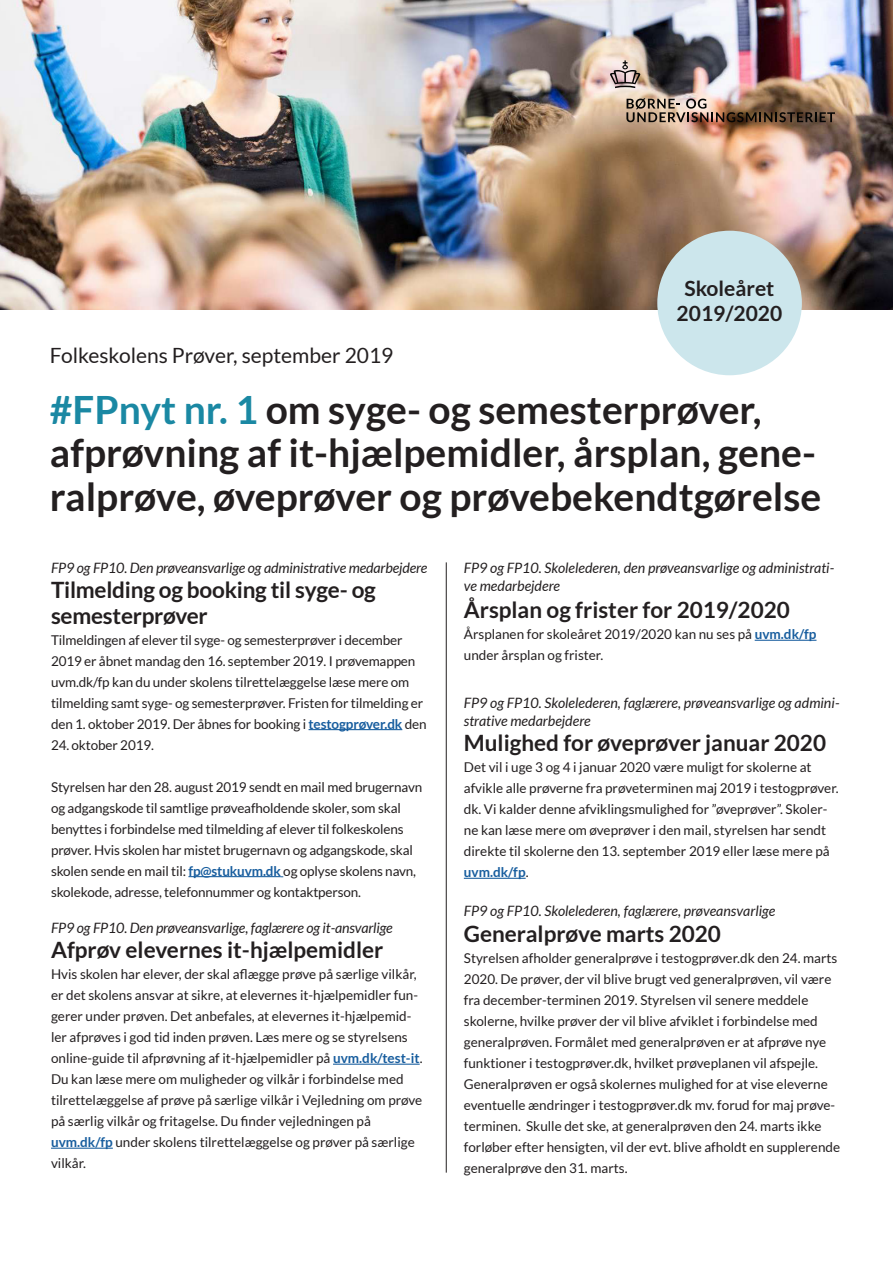
<style>
.page{position:relative;width:893px;height:1263px;background:#fff}
.page>*{position:absolute;margin:0;border:0;box-sizing:border-box;transform-origin:0 0}
.t1{font:700 39px/43.5px "Lato";color:#231f20}
.t2{font:700 22.5px "Lato";color:#231f20}
.t3{font:21px "Lato";color:#231f20}
.t4{font:700 21px "Lato";color:#231f20}
.t5{font:italic 14.25px/18px "Lato";color:#231f20}
.t6{font:13.5px/21px "Lato";color:#231f20}
.s1{color:#1a88a3}
.s2{font-weight:700;color:#175d9e}
</style>
<div class="page">
<img style="left:0;top:0;width:893px;height:309px">
<hr style="left:309px;top:729px;width:93px;height:1px;background:#175d9e">
<hr style="left:188px;top:876px;width:93px;height:1px;background:#175d9e">
<hr style="left:333px;top:1064px;width:87px;height:1px;background:#175d9e">
<hr style="left:51px;top:1148px;width:62px;height:1px;background:#175d9e">
<div style="left:657px;top:231px;width:145px;height:144px;background:#cce6ec;border-radius:50%"></div>
<hr style="left:446px;top:562px;width:1px;height:610px;background:#231f20">
<hr style="left:755px;top:640px;width:61px;height:1px;background:#175d9e">
<hr style="left:464px;top:878px;width:62px;height:1px;background:#175d9e">
<svg style="left:610px;top:60px;width:31px;height:28px"></svg>
<img style="left:626px;top:98px;width:209px;height:24px">
<p class="t3" style="left:50px;top:344px;width:345px">Folkeskolens Prøver, september 2019</p>
<p class="t4" style="left:684px;top:276px;width:91px">Skoleåret</p>
<p class="t4" style="left:677px;top:301px;width:107px">2019/2020</p>
<p class="t1" style="left:50px;top:387px;width:713px"><span class="s1">#FPnyt nr. 1</span> om syge- og semesterprøver,</p>
<p class="t1" style="left:50px;top:431px;width:773px">afprøvning af it-hjælpemidler, årsplan, gene&shy;ralprøve, øveprøver og prøvebekendtgørelse</p>
<p class="t5" style="left:51px;top:559px;width:378px">FP9 og FP10. Den prøveansvarlige og administrative medarbejdere</p>
<p class="t2" style="left:51px;top:577px;width:326px">Tilmelding og booking til syge- og</p>
<p class="t2" style="left:51px;top:603px;width:158px">semesterprøver</p>
<p class="t6" style="left:51px;top:629px;width:377px">Tilmeldingen af elever til syge- og semesterprøver i december 2019 er åbnet mandag den 16. september 2019. I prøvemappen uvm.dk/fp kan du under skolens tilrettelæggelse læse mere om tilmelding samt syge- og semesterprøver. Fristen for tilmelding er den 1. oktober 2019. Der åbnes for booking i <span class="s2">testogprøver.dk</span> den</p>
<p class="t6" style="left:51px;top:734px;width:104px">24. oktober 2019.</p>
<p class="t6" style="left:51px;top:776px;width:373px">Styrelsen har den 28. august 2019 sendt en mail med brugernavn og adgangskode til samtlige prøveafholdende skoler, som skal benyttes i forbindelse med tilmelding af elever til folkeskolens prøver. Hvis skolen har mistet brugernavn og adgangskode, skal skolen sende en mail til: <span class="s2">fp@stukuvm.dk</span> og oplyse skolens navn, skolekode, adresse, telefonnummer og kontaktperson.</p>
<p class="t5" style="left:51px;top:919px;width:343px">FP9 og FP10. Den prøveansvarlige, faglærere og it-ansvarlige</p>
<p class="t2" style="left:51px;top:937px;width:334px">Afprøv elevernes it-hjælpemidler</p>
<p class="t6" style="left:51px;top:964px;width:373px">Hvis skolen har elever, der skal aflægge prøve på særlige vilkår, er det skolens ansvar at sikre, at elevernes it-hjælpemidler fun&shy;gerer under prøven. Det anbefales, at elevernes it-hjælpemid&shy;ler afprøves i god tid inden prøven. Læs mere og se styrelsens online-guide til afprøvning af it-hjælpemidler på <span class="s2">uvm.dk/test-it</span>.<br>Du kan læse mere om muligheder og vilkår i forbindelse med tilrettelæggelse af prøve på særlige vilkår i Vejledning om prøve på særlig vilkår og fritagelse. Du finder vejledningen på</p>
<p class="t6" style="left:51px;top:1132px;width:365px"><span class="s2">uvm.dk/fp</span> under skolens tilrettelæggelse og prøver på særlige vilkår.</p>
<p class="t5" style="left:464px;top:559px;width:372px">FP9 og FP10. Skolelederen, den prøveansvarlige og administrati&shy;ve medarbejdere</p>
<p class="t2" style="left:464px;top:597px;width:327px">Årsplan og frister for 2019/2020</p>
<p class="t6" style="left:464px;top:624px;width:354px">Årsplanen for skoleåret 2019/2020 kan nu ses på <span class="s2">uvm.dk/fp </span>under årsplan og frister.</p>
<p class="t5" style="left:464px;top:694px;width:377px">FP9 og FP10. Skolelederen, faglærere, prøveansvarlige og admini&shy;strative medarbejdere</p>
<p class="t2" style="left:464px;top:730px;width:364px">Mulighed for øveprøver januar 2020</p>
<p class="t6" style="left:464px;top:757px;width:376px">Det vil i uge 3 og 4 i januar 2020 være muligt for skolerne at afvikle alle prøverne fra prøveterminen maj 2019 i testogprøver. dk. Vi kalder denne afviklingsmulighed for ”øveprøver”. Skoler&shy;ne kan læse mere om øveprøver i den mail, styrelsen har sendt direkte til skolerne den 13. september 2019 eller læse mere på <span class="s2">uvm.dk/fp</span>.</p>
<p class="t5" style="left:464px;top:903px;width:313px">FP9 og FP10. Skolelederen, faglærere, prøveansvarlige</p>
<p class="t2" style="left:464px;top:921px;width:259px">Generalprøve marts 2020</p>
<p class="t6" style="left:464px;top:947px;width:378px">Styrelsen afholder generalprøve i testogprøver.dk den 24. marts 2020. De prøver, der vil blive brugt ved generalprøven, vil være fra december-terminen 2019. Styrelsen vil senere meddele skolerne, hvilke prøver der vil blive afviklet i forbindelse med generalprøven. Formålet med generalprøven er at afprøve nye funktioner i testogprøver.dk, hvilket prøveplanen vil afspejle.<br>Generalprøven er også skolernes mulighed for at vise eleverne eventuelle ændringer i testogprøver.dk mv. forud for maj prøve&shy;terminen. Skulle det ske, at generalprøven den 24. marts ikke forløber efter hensigten, vil der evt. blive afholdt en supplerende generalprøve den 31. marts.</p>
</div>
